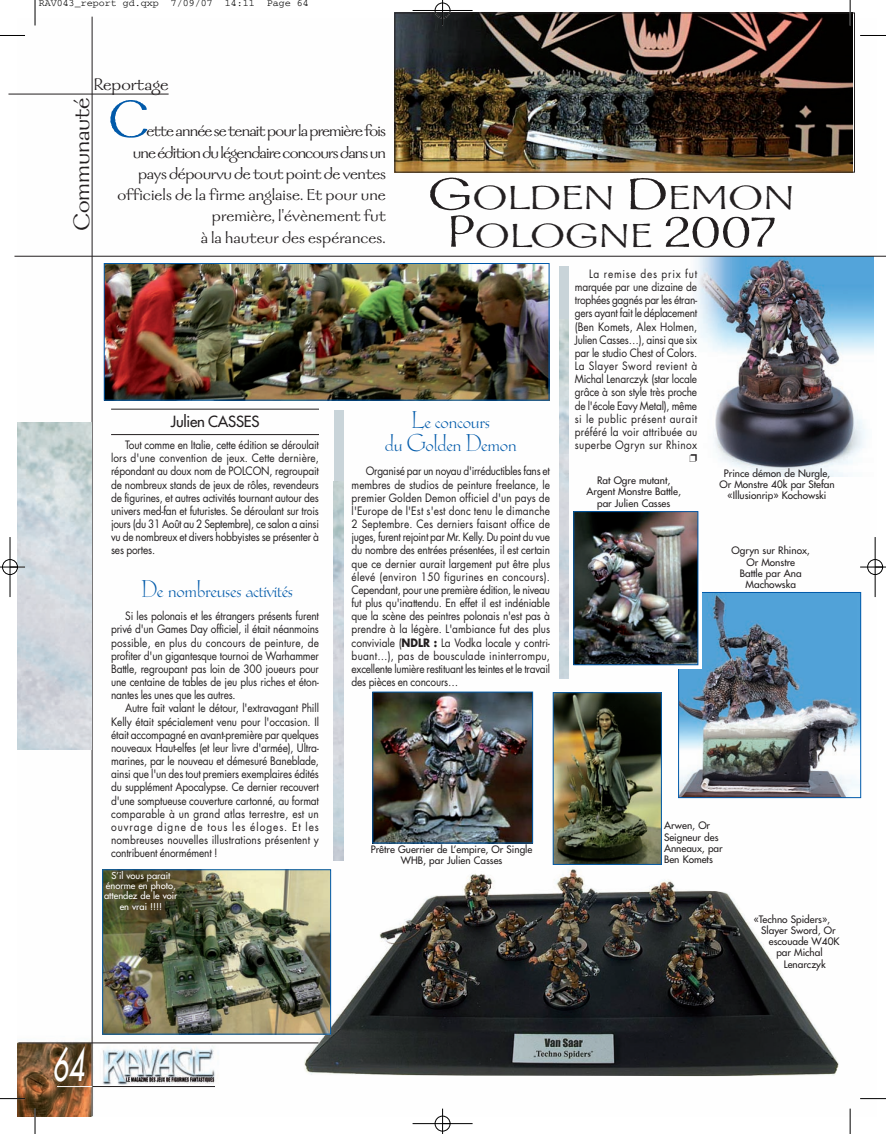
<style>
.page{position:relative;width:886px;height:1134px;background:#fff}
.page>*{position:absolute;margin:0;border:0;box-sizing:border-box;transform-origin:0 0}
.t1{font:57.5px "Galahad";color:#015aaa}
.t2{font:44.5px "Futura";color:#fff;scale:.62 1}
.t3{font:37.5px/37.5px "Galahad";letter-spacing:-.005em;color:#231f20;text-align:center;scale:1.2 1}
.t4{font:25px "Galahad";color:#231f20}
.t5{font:23.75px/22.5px "Koch Antiqua";letter-spacing:-.015em;color:#015aaa;text-align:center}
.t6{font:18.75px "Galahad";color:#231f20}
.t7{font:17.5px/21.2px "Galahad";letter-spacing:-.015em;color:#231f20;text-align:right}
.t8{font:15px "Futura";letter-spacing:-.02em;color:#231f20}
.t9{font:11.25px/13.1px "Futura";letter-spacing:-.02em;color:#231f20;text-align:justify;scale:.9 1}
.t10{font:10px/11.2px "Futura";color:#231f20;text-align:center}
.t11{font:10px "Courier";color:#000}
.t12{font:9.38px/10.5px "Futura";color:#fff;text-align:center}
.s1{font-size:50px}
.s2{font-weight:700}
</style>
<div class="page">
<img style="left:18px;top:18px;width:858px;height:1098px">
<hr style="left:93px;top:1086px;width:122px;height:1px;background:#231f20">
<hr style="left:92px;top:17px;width:1px;height:1099px;background:#231f20">
<img style="left:17px;top:422px;width:75px;height:327px">
<hr style="left:111px;top:409px;width:208px;height:1px;background:#231f20">
<hr style="left:111px;top:434px;width:208px;height:1px;background:#231f20">
<hr style="left:8px;top:94px;width:161px;height:1px;background:#231f20">
<hr style="left:57px;top:1086px;width:35px;height:1px;background:#fff">
<img style="left:396px;top:15px;width:456px;height:155px">
<div style="left:394px;top:13px;width:461px;height:159px;border:1px solid #231f20"></div>
<img style="left:106px;top:265px;width:441px;height:133px">
<div style="left:104px;top:263px;width:445px;height:137px;border:1px solid #015aaa"></div>
<img style="left:680px;top:594px;width:179px;height:202px">
<div style="left:678px;top:592px;width:183px;height:206px;border:1px solid #015aaa"></div>
<img style="left:303px;top:865px;width:536px;height:211px">
<img style="left:555px;top:694px;width:105px;height:169px">
<div style="left:553px;top:692px;width:109px;height:173px;border:1px solid #015aaa"></div>
<img style="left:679px;top:257px;width:195px;height:219px">
<img style="left:374px;top:694px;width:157px;height:147px">
<div style="left:372px;top:692px;width:161px;height:151px;border:1px solid #015aaa"></div>
<div style="left:559px;top:266px;width:10px;height:412px;background:#c9d4d9"></div>
<img style="left:559px;top:324px;width:10px;height:340px">
<hr style="left:18px;top:1042px;width:300px;height:1px;background:#231f20">
<img style="left:104px;top:871px;width:225px;height:161px">
<div style="left:102px;top:869px;width:229px;height:165px;border:1px solid #015aaa"></div>
<div style="left:334px;top:410px;width:9px;height:451px;background:#c9d4d9"></div>
<img style="left:334px;top:481px;width:9px;height:380px">
<svg style="left:635px;top:571px;width:67px;height:98px"></svg>
<img style="left:575px;top:513px;width:121px;height:150px">
<div style="left:573px;top:511px;width:125px;height:154px;border:1px solid #015aaa"></div>
<hr style="left:14px;top:256px;width:871px;height:1px;background:#231f20">
<svg style="left:35px;top:0;width:1px;height:25px"></svg>
<svg style="left:0;top:35px;width:25px;height:1px"></svg>
<svg style="left:850px;top:0;width:1px;height:25px"></svg>
<svg style="left:860px;top:35px;width:26px;height:1px"></svg>
<svg style="left:35px;top:1108px;width:1px;height:26px"></svg>
<svg style="left:0;top:1098px;width:25px;height:1px"></svg>
<svg style="left:850px;top:1108px;width:1px;height:26px"></svg>
<svg style="left:860px;top:1098px;width:26px;height:1px"></svg>
<hr style="left:412px;top:10px;width:60px;height:1px;background:#000">
<hr style="left:412px;top:1123px;width:60px;height:1px;background:#000">
<hr style="left:10px;top:537px;width:1px;height:60px;background:#000">
<hr style="left:875px;top:537px;width:1px;height:60px;background:#000">
<svg style="left:442px;top:0;width:1px;height:25px"></svg>
<svg style="left:442px;top:1108px;width:1px;height:26px"></svg>
<svg style="left:0;top:567px;width:25px;height:1px"></svg>
<svg style="left:860px;top:567px;width:26px;height:1px"></svg>
<div style="left:435px;top:3px;width:15px;height:15px;border:1px solid #000;border-radius:50%"></div>
<div style="left:435px;top:1116px;width:15px;height:15px;border:1px solid #000;border-radius:50%"></div>
<div style="left:2px;top:559px;width:16px;height:16px;border:1px solid #000;border-radius:50%"></div>
<div style="left:867px;top:559px;width:16px;height:16px;border:1px solid #000;border-radius:50%"></div>
<svg style="left:690px;top:454px;width:7px;height:8px"></svg>
<p class="t11" style="left:39px;top:0;width:272px">RAV043_report gd.qxp 7/09/07 14:11 Page 64</p>
<h3 class="t6" style="left:94px;top:77px;width:76px">Reportage</h3>
<h3 class="t4" style="left:72px;top:231px;width:135px;rotate:-90deg">Communauté</h3>
<h1 class="t1" style="left:108px;top:97px;width:42px">C</h1>
<h3 class="t7" style="left:117px;top:122px;width:270px">ette année se tenait pour la première fois<br>une édition du légendaire concours dans un pays dépourvu de tout point de ventes officiels de la firme anglaise. Et pour une première, l'évènement fut<br>à la hauteur des espérances.</h3>
<h3 class="t3" style="left:428px;top:183px;width:307px"><span class="s1">G</span>OLDEN <span class="s1">D</span>EMON<br><span class="s1">P</span>OLOGNE <span class="s1">2007</span></h3>
<p class="t9" style="left:575px;top:268px;width:137px;text-indent:14px">La remise des prix fut marquée par une dizaine de trophées gagnés par les étran&shy;gers ayant fait le déplacement (Ben Komets, Alex Holmen, Julien Casses…), ainsi que six par le studio Chest of Colors.<br>La Slayer Sword revient à Michal Lenarczyk (star locale grâce à son style très proche de l'école Eavy Metal), même si le public présent aurait préféré la voir attribuée au superbe Ogryn sur Rhinox</p>
<p class="t10" style="left:586px;top:475px;width:96px">Rat Ogre mutant,<br>Argent Monstre Battle, par Julien Casses</p>
<p class="t10" style="left:731px;top:546px;width:80px">Ogryn sur Rhinox,<br>Or Monstre<br>Battle par Ana<br>Machowska</p>
<h3 class="t5" style="left:385px;top:411px;width:134px">Le concours<br>du Golden Demon</h3>
<p class="t9" style="left:352px;top:466px;width:222px;text-indent:14px">Organisé par un noyau d'irréductibles fans et membres de studios de peinture freelance, le premier Golden Demon officiel d'un pays de l'Europe de l'Est s'est donc tenu le dimanche 2 Septembre. Ces derniers faisant office de juges, furent rejoint par Mr. Kelly. Du point du vue du nombre des entrées présentées, il est certain que ce dernier aurait largement put être plus élevé (environ 150 figurines en concours).<br>Cependant, pour une première édition, le niveau fut plus qu'inattendu. En effet il est indéniable que la scène des peintres polonais n'est pas à prendre à la légère. L'ambiance fut des plus conviviale (<span class="s2">NDLR :</span> La Vodka locale y contri&shy;buant…), pas de bousculade ininterrompu, excellente lumière restituant les teintes et le travail des pièces en concours…</p>
<h3 class="t8" style="left:171px;top:414px;width:90px">Julien CASSES</h3>
<p class="t9" style="left:111px;top:439px;width:232px;text-indent:14px">Tout comme en Italie, cette édition se déroulait lors d'une convention de jeux. Cette dernière, répondant au doux nom de POLCON, regroupait de nombreux stands de jeux de rôles, revendeurs de figurines, et autres activités tournant autour des univers med-fan et futuristes. Se déroulant sur trois jours (du 31 Août au 2 Septembre), ce salon a ainsi vu de nombreux et divers hobbyistes se présenter à ses portes.</p>
<h3 class="t5" style="left:142px;top:580px;width:153px">De nombreuses activités</h3>
<p class="t9" style="left:111px;top:610px;width:232px;text-indent:14px">Si les polonais et les étrangers présents furent privé d'un Games Day officiel, il était néanmoins possible, en plus du concours de peinture, de profiter d'un gigantesque tournoi de Warhammer Battle, regroupant pas loin de 300 joueurs pour une centaine de tables de jeu plus riches et éton&shy;nantes les unes que les autres.</p>
<p class="t9" style="left:111px;top:703px;width:232px;text-indent:14px">Autre fait valant le détour, l'extravagant Phill Kelly était spécialement venu pour l'occasion. Il était accompagné en avant-première par quelques nouveaux Haut-elfes (et leur livre d'armée), Ultra&shy;marines, par le nouveau et démesuré Baneblade, ainsi que l'un des tout premiers exemplaires édités du supplément Apocalypse. Ce dernier recouvert d'une somptueuse couverture cartonné, au format comparable à un grand atlas terrestre, est un ouvrage digne de tous les éloges. Et les nombreuses nouvelles illustrations présentent y contribuent énormément !</p>
<p class="t10" style="left:719px;top:468px;width:117px">Prince démon de Nurgle,<br>Or Monstre 40k par Stefan «Illusionrip» Kochowski</p>
<p class="t10" style="left:664px;top:821px;width:60px;text-align:left">Arwen, Or<br>Seigneur des<br>Anneaux, par<br>Ben Komets</p>
<p class="t10" style="left:371px;top:844px;width:163px">Prêtre Guerrier de L’empire, Or Single<br>WHB, par Julien Casses</p>
<p class="t12" style="left:104px;top:870px;width:75px">S’il vous parait énorme en photo, attendez de le voir en vrai !!!!</p>
<p class="t10" style="left:754px;top:914px;width:78px">«Techno Spiders»,</p>
<p class="t10" style="left:761px;top:925px;width:76px">Slayer Sword, Or</p>
<p class="t10" style="left:769px;top:936px;width:72px">escouade W40K</p>
<p class="t10" style="left:776px;top:948px;width:48px">par Michal</p>
<p class="t10" style="left:784px;top:959px;width:43px">Lenarczyk</p>
<h2 class="t2" style="left:52px;top:1042px;width:61px">64</h2>
</div>
